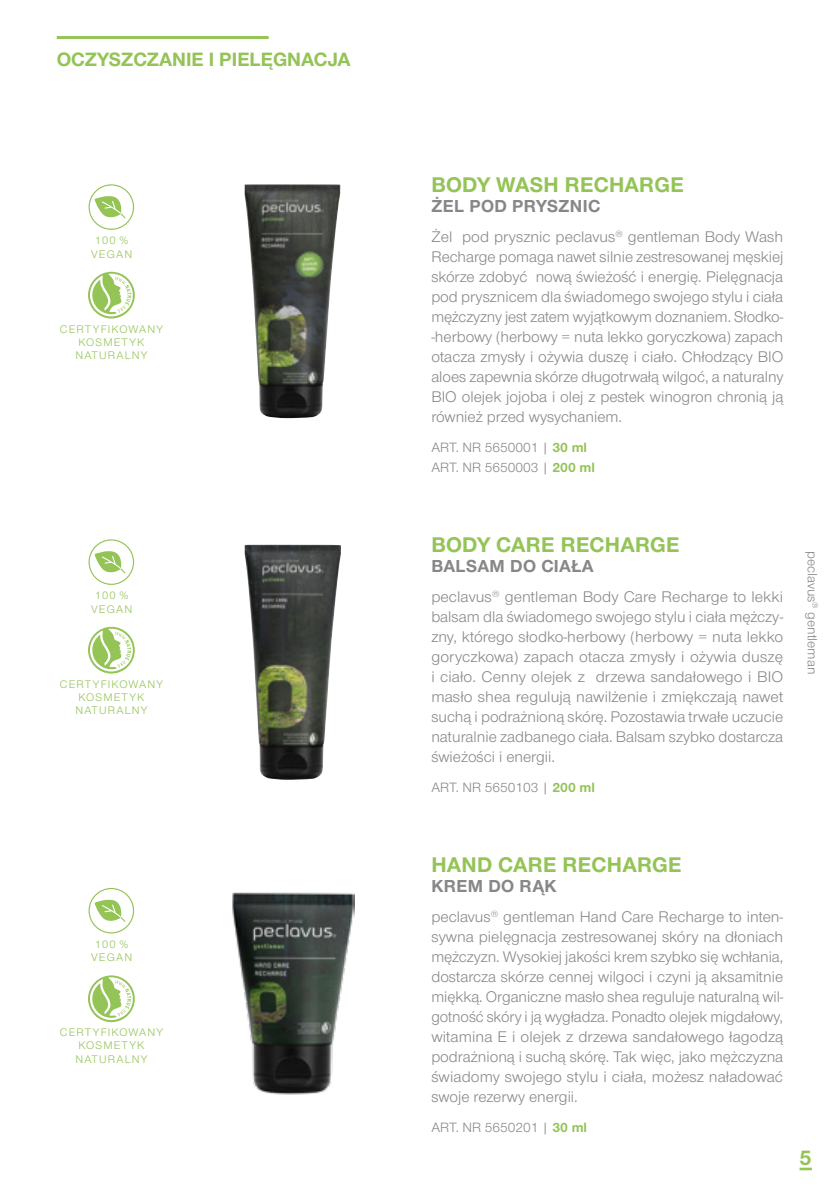
<style>
.page{position:relative;width:840px;height:1191px;background:#fff}
.page>*{position:absolute;margin:0;border:0;box-sizing:border-box;transform-origin:0 0}
.t1{font:22px "Nimbus San Nov Bol";letter-spacing:.01em;color:#94c356}
.t2{font:20px "Nimbus San Nov Bol";color:#94c356}
.t3{font:18px "Nimbus San Nov Bol";letter-spacing:.02em;color:#878787}
.t4{font:16px/20px "Nimbus San Nov";color:#878787;text-align:justify}
.t5{font:14px/20px "Nimbus San Nov";color:#878787}
.t6{font:11.4px/13.2px "Nimbus San Nov";letter-spacing:.1em;color:#94c356;text-align:center}
.s1{font-family:"Nimbus San Nov Bol";color:#94c356}
</style>
<div class="page">
<img style="left:244px;top:184px;width:96px;height:234px">
<img style="left:244px;top:544px;width:97px;height:236px">
<img style="left:232px;top:892px;width:122px;height:203px">
<svg style="left:88px;top:272px;width:47px;height:46px"></svg>
<svg style="left:88px;top:627px;width:47px;height:46px"></svg>
<svg style="left:88px;top:184px;width:46px;height:46px"></svg>
<svg style="left:88px;top:539px;width:46px;height:46px"></svg>
<svg style="left:88px;top:975px;width:47px;height:47px"></svg>
<svg style="left:88px;top:888px;width:46px;height:45px"></svg>
<svg style="left:799px;top:1167px;width:12px;height:3px"></svg>
<hr style="left:57px;top:36px;width:211px;height:3px;background:#94c356">
<p class="t2" style="left:57px;top:48px;width:295px">OCZYSZCZANIE I PIELĘGNACJA</p>
<p class="t6" style="left:91px;top:234px;width:43px">100 %<br>VEGAN</p>
<p class="t6" style="left:60px;top:322px;width:104px">CERTYFIKOWANY<br>KOSMETYK<br>NATURALNY</p>
<p class="t6" style="left:91px;top:589px;width:43px">100 %<br>VEGAN</p>
<p class="t6" style="left:60px;top:677px;width:104px">CERTYFIKOWANY<br>KOSMETYK<br>NATURALNY</p>
<p class="t6" style="left:91px;top:937px;width:43px">100 %<br>VEGAN</p>
<p class="t6" style="left:60px;top:1025px;width:104px">CERTYFIKOWANY<br>KOSMETYK<br>NATURALNY</p>
<h1 class="t1" style="left:431px;top:172px;width:254px">BODY WASH RECHARGE</h1>
<p class="t3" style="left:431px;top:195px;width:170px">ŻEL POD PRYSZNIC</p>
<p class="t4" style="left:431px;top:227px;width:353px">Żel pod prysznic peclavus<sup>®</sup> gentleman Body Wash Recharge pomaga nawet silnie zestresowanej męskiej skórze zdobyć nową świeżość i energię. Pielęgnacja pod prysznicem dla świadomego swojego stylu i ciała mężczyzny jest zatem wyjątkowym doznaniem. Słodko--herbowy (herbowy = nuta lekko goryczkowa) zapach otacza zmysły i ożywia duszę i ciało. Chłodzący BIO aloes zapewnia skórze długotrwałą wilgoć, a naturalny BIO olejek jojoba i olej z pestek winogron chronią ją również przed wysychaniem.</p>
<p class="t5" style="left:431px;top:437px;width:165px">ART. NR 5650001 | <span class="s1">30 ml<br></span>ART. NR 5650003 | <span class="s1">200 ml</span></p>
<h1 class="t1" style="left:431px;top:532px;width:250px">BODY CARE RECHARGE</h1>
<p class="t3" style="left:431px;top:555px;width:164px">BALSAM DO CIAŁA</p>
<p class="t4" style="left:431px;top:587px;width:353px">peclavus<sup>®</sup> gentleman Body Care Recharge to lekki balsam dla świadomego swojego stylu i ciała mężczy&shy;zny, którego słodko-herbowy (herbowy = nuta lekko goryczkowa) zapach otacza zmysły i ożywia duszę i ciało. Cenny olejek z drzewa sandałowego i BIO masło shea regulują nawilżenie i zmiękczają nawet suchą i podrażnioną skórę. Pozostawia trwałe uczucie naturalnie zadbanego ciała. Balsam szybko dostarcza świeżości i energii.</p>
<p class="t5" style="left:431px;top:777px;width:165px">ART. NR 5650103 | <span class="s1">200 ml</span></p>
<p class="t5" style="left:821px;top:551px;width:125px;rotate:90deg">peclavus<sup>®</sup> gentleman</p>
<h1 class="t1" style="left:431px;top:852px;width:251px">HAND CARE RECHARGE</h1>
<p class="t3" style="left:431px;top:875px;width:127px">KREM DO RĄK</p>
<p class="t4" style="left:431px;top:907px;width:353px">peclavus<sup>®</sup> gentleman Hand Care Recharge to inten&shy;sywna pielęgnacja zestresowanej skóry na dłoniach mężczyzn. Wysokiej jakości krem szybko się wchłania, dostarcza skórze cennej wilgoci i czyni ją aksamitnie miękką. Organiczne masło shea reguluje naturalną wil&shy;gotność skóry i ją wygładza. Ponadto olejek migdałowy, witamina E i olejek z drzewa sandałowego łagodzą podrażnioną i suchą skórę. Tak więc, jako mężczyzna świadomy swojego stylu i ciała, możesz naładować swoje rezerwy energii.</p>
<p class="t5" style="left:431px;top:1117px;width:157px">ART. NR 5650201 | <span class="s1">30 ml</span></p>
<h1 class="t1" style="left:799px;top:1144px;width:14px">5</h1>
</div>
